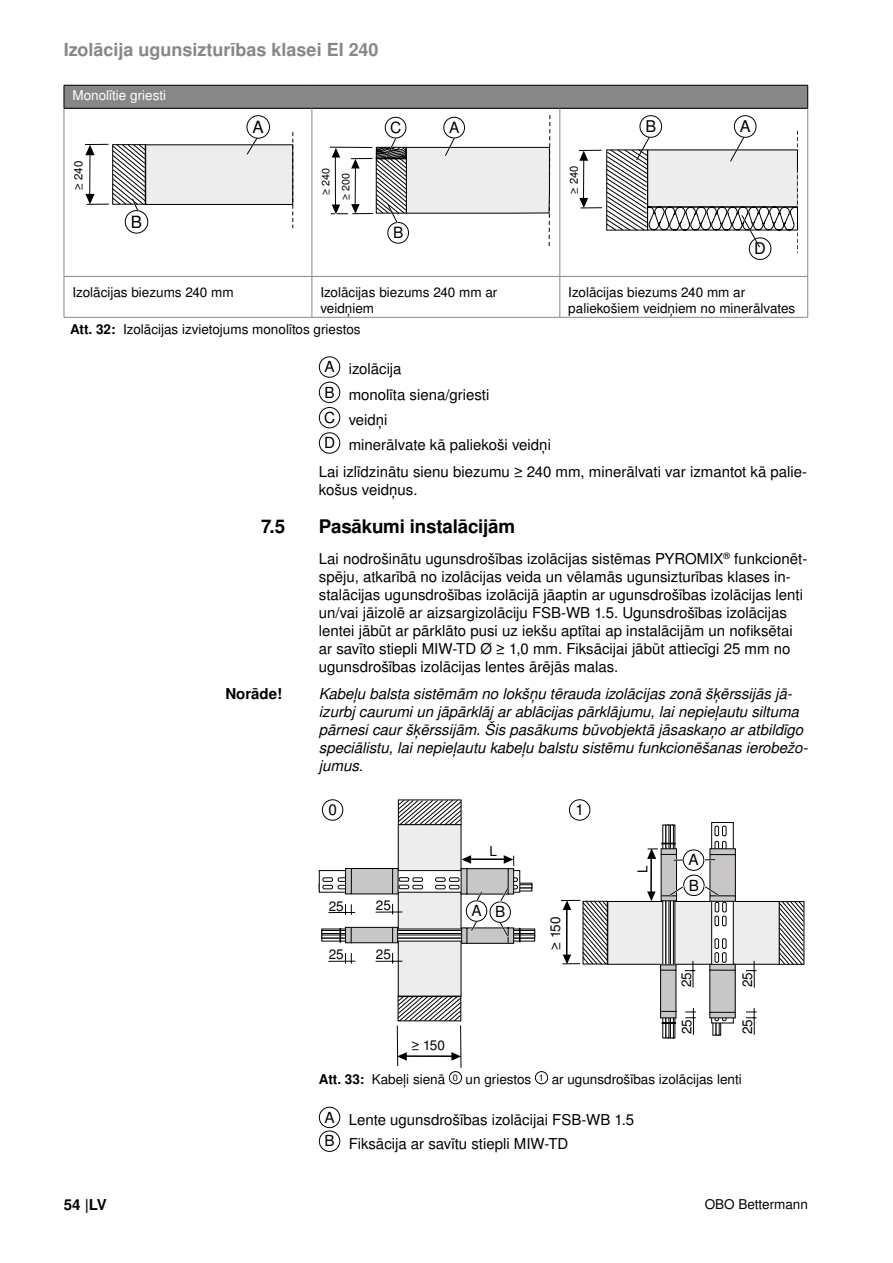
<style>
.page{position:relative;width:893px;height:1263px;background:#fff}
.page>*{position:absolute;margin:0;border:0;box-sizing:border-box;transform-origin:0 0}
.t1{font:700 18.75px "Nimbus San LOT";letter-spacing:-.01em;color:#000}
.t2{font:700 18px "Nimbus San LOT";color:#878787}
.t3{font:16.8px "Nimbus San LOT";color:#000}
.t4{font:16.2px "Nimbus San LOT";color:#000}
.t5{font:15.45px "Nimbus San LOT";color:#000}
.t6{font:15.3px/25.2px "Nimbus San LOT";color:#000}
.t7{font:15px/18px "Nimbus San LOT";color:#000}
.t8{font:italic 15px/18px "Nimbus San LOT";color:#000}
.t9{font:700 15px "Nimbus San LOT";color:#000}
.t10{font:13.5px/16.2px "Nimbus San LOT";color:#000}
.t11{font:13.5px "Nimbus San LOT";color:#fff}
.t12{font:11.55px "Nimbus San LOT";color:#000}
.t13{font:11.1px "Nimbus San LOT";color:#000}
.t14{font:10.65px "Nimbus San LOT";color:#000}
.s1{font-weight:700}
.s2{font-size:15.3px}
</style>
<div class="page">
<div style="left:64px;top:85px;width:744px;height:23px;background:#878787"></div>
<hr style="left:64px;top:85px;width:248px;height:1px;background:#000">
<svg style="left:64px;top:85px;width:1px;height:23px"></svg>
<hr style="left:312px;top:85px;width:248px;height:1px;background:#000">
<hr style="left:560px;top:85px;width:248px;height:1px;background:#000">
<svg style="left:807px;top:85px;width:1px;height:23px"></svg>
<hr style="left:64px;top:108px;width:248px;height:1px;background:#000">
<hr style="left:312px;top:108px;width:248px;height:1px;background:#000">
<hr style="left:560px;top:108px;width:248px;height:1px;background:#000">
<hr style="left:64px;top:108px;width:1px;height:168px;background:#878787">
<hr style="left:312px;top:108px;width:1px;height:168px;background:#878787">
<hr style="left:560px;top:108px;width:1px;height:168px;background:#878787">
<hr style="left:807px;top:108px;width:1px;height:168px;background:#878787">
<hr style="left:64px;top:276px;width:248px;height:1px;background:#878787">
<hr style="left:64px;top:277px;width:1px;height:40px;background:#878787">
<hr style="left:312px;top:276px;width:248px;height:1px;background:#878787">
<hr style="left:312px;top:277px;width:1px;height:40px;background:#878787">
<hr style="left:560px;top:276px;width:248px;height:1px;background:#878787">
<hr style="left:560px;top:277px;width:1px;height:40px;background:#878787">
<hr style="left:807px;top:277px;width:1px;height:40px;background:#878787">
<hr style="left:64px;top:317px;width:248px;height:1px;background:#878787">
<hr style="left:312px;top:317px;width:248px;height:1px;background:#878787">
<hr style="left:560px;top:317px;width:248px;height:1px;background:#878787">
<div style="left:145px;top:145px;width:148px;height:60px;background:#ededed;border:1px solid #000"></div>
<svg style="left:293px;top:132px;width:1px;height:96px"></svg>
<div style="left:125px;top:210px;width:23px;height:24px;border:1px solid #000;border-radius:50%"></div>
<svg style="left:246px;top:135px;width:13px;height:20px"></svg>
<div style="left:247px;top:116px;width:22px;height:22px;background:#fff;border-radius:50%"></div>
<div style="left:246px;top:115px;width:24px;height:24px;border:1px solid #000;border-radius:50%"></div>
<svg style="left:85px;top:144px;width:61px;height:69px"></svg>
<hr style="left:330px;top:147px;width:42px;height:1px;background:#020203">
<svg style="left:331px;top:115px;width:219px;height:132px"></svg>
<div style="left:749px;top:237px;width:22px;height:23px;border:1px solid #000;border-radius:50%"></div>
<div style="left:639px;top:115px;width:23px;height:23px;border:1px solid #000;border-radius:50%"></div>
<div style="left:734px;top:115px;width:22px;height:23px;border:1px solid #000;border-radius:50%"></div>
<svg style="left:579px;top:131px;width:219px;height:122px"></svg>
<div style="left:319px;top:356px;width:21px;height:22px;border:1px solid #000;border-radius:50%"></div>
<div style="left:319px;top:382px;width:21px;height:21px;border:1px solid #000;border-radius:50%"></div>
<div style="left:319px;top:407px;width:21px;height:21px;border:1px solid #000;border-radius:50%"></div>
<div style="left:319px;top:432px;width:21px;height:22px;border:1px solid #000;border-radius:50%"></div>
<div style="left:398px;top:824px;width:63px;height:173px;background:#ededed;border:1px solid #000"></div>
<svg style="left:397px;top:996px;width:65px;height:25px"></svg>
<div style="left:321px;top:938px;width:214px;height:3px;background:#fff;border:1px solid #020203"></div>
<svg style="left:520px;top:930px;width:15px;height:3px"></svg>
<hr style="left:321px;top:933px;width:214px;height:4px;background:#050506">
<svg style="left:520px;top:934px;width:15px;height:4px"></svg>
<div style="left:319px;top:883px;width:213px;height:4px;border:1px solid #020203"></div>
<div style="left:319px;top:884px;width:213px;height:4px;border:1px solid #020203"></div>
<svg style="left:398px;top:799px;width:64px;height:26px"></svg>
<hr style="left:402px;top:1055px;width:51px;height:2px;background:#000">
<svg style="left:398px;top:1052px;width:9px;height:9px"></svg>
<svg style="left:451px;top:1052px;width:9px;height:9px"></svg>
<hr style="left:460px;top:1025px;width:1px;height:43px;background:#020203">
<hr style="left:397px;top:1025px;width:1px;height:41px;background:#020203">
<div style="left:607px;top:901px;width:173px;height:64px;background:#ededed;border:1px solid #000"></div>
<svg style="left:561px;top:900px;width:47px;height:65px"></svg>
<svg style="left:662px;top:825px;width:4px;height:213px"></svg>
<svg style="left:674px;top:825px;width:1px;height:213px"></svg>
<svg style="left:671px;top:825px;width:3px;height:213px"></svg>
<svg style="left:669px;top:825px;width:2px;height:213px"></svg>
<svg style="left:712px;top:1024px;width:4px;height:11px"></svg>
<svg style="left:719px;top:1024px;width:2px;height:11px"></svg>
<svg style="left:778px;top:901px;width:26px;height:64px"></svg>
<svg style="left:376px;top:953px;width:26px;height:11px"></svg>
<svg style="left:328px;top:953px;width:27px;height:11px"></svg>
<svg style="left:746px;top:961px;width:11px;height:27px"></svg>
<svg style="left:746px;top:1008px;width:11px;height:27px"></svg>
<div style="left:322px;top:799px;width:21px;height:22px;border:1px solid #000;border-radius:50%"></div>
<div style="left:569px;top:799px;width:21px;height:22px;border:1px solid #000;border-radius:50%"></div>
<div style="left:683px;top:849px;width:21px;height:22px;border:1px solid #000;border-radius:50%"></div>
<div style="left:683px;top:875px;width:22px;height:21px;border:1px solid #000;border-radius:50%"></div>
<svg style="left:703px;top:822px;width:33px;height:202px"></svg>
<svg style="left:319px;top:855px;width:201px;height:89px"></svg>
<svg style="left:647px;top:843px;width:49px;height:192px"></svg>
<div style="left:449px;top:1071px;width:13px;height:13px;border:1px solid #000;border-radius:50%"></div>
<div style="left:535px;top:1071px;width:13px;height:13px;border:1px solid #000;border-radius:50%"></div>
<div style="left:319px;top:1107px;width:21px;height:21px;border:1px solid #000;border-radius:50%"></div>
<div style="left:319px;top:1130px;width:21px;height:22px;border:1px solid #000;border-radius:50%"></div>
<p class="t2" style="left:64px;top:39px;width:316px">Izolācija ugunsizturības klasei EI 240</p>
<p class="t11" style="left:72px;top:87px;width:95px">Monolītie griesti</p>
<p class="t12" style="left:71px;top:190px;width:30px;rotate:-90deg">≥ 240</p>
<p class="t3" style="left:131px;top:212px;width:13px">B</p>
<p class="t3" style="left:253px;top:117px;width:13px">A</p>
<p class="t14" style="left:319px;top:195px;width:28px;rotate:-90deg">≥ 240</p>
<p class="t14" style="left:339px;top:200px;width:28px;rotate:-90deg">≥ 200</p>
<p class="t5" style="left:390px;top:118px;width:13px">C</p>
<p class="t5" style="left:449px;top:118px;width:12px">A</p>
<p class="t5" style="left:393px;top:223px;width:12px">B</p>
<p class="t13" style="left:567px;top:194px;width:29px;rotate:-90deg">≥ 240</p>
<p class="t4" style="left:645px;top:117px;width:12px">B</p>
<p class="t4" style="left:740px;top:117px;width:12px">A</p>
<p class="t4" style="left:754px;top:239px;width:13px">D</p>
<p class="t10" style="left:72px;top:284px;width:163px">Izolācijas biezums 240 mm</p>
<p class="t10" style="left:320px;top:284px;width:178px">Izolācijas biezums 240 mm ar veidņiem</p>
<p class="t10" style="left:568px;top:284px;width:229px">Izolācijas biezums 240 mm ar paliekošiem veidņiem no minerālvates</p>
<p class="t10" style="left:70px;top:321px;width:292px"><span class="s1">Att. 32:</span> Izolācijas izvietojums monolītos griestos</p>
<p class="t7" style="left:324px;top:361px;width:79px"><span class="s2">A</span> izolācija</p>
<p class="t7" style="left:324px;top:386px;width:167px"><span class="s2">B</span> monolīta siena/griesti</p>
<p class="t7" style="left:324px;top:411px;width:65px"><span class="s2">C</span> veidņi</p>
<p class="t7" style="left:324px;top:436px;width:228px"><span class="s2">D</span> minerālvate kā paliekoši veidņi</p>
<p class="t7" style="left:319px;top:463px;width:490px">Lai izlīdzinātu sienu biezumu ≥ 240 mm, minerālvati var izmantot kā palie-</p>
<p class="t7" style="left:319px;top:481px;width:100px">košus veidņus.</p>
<p class="t1" style="left:261px;top:515px;width:26px">7.5</p>
<p class="t1" style="left:319px;top:515px;width:198px">Pasākumi instalācijām</p>
<p class="t7" style="left:319px;top:550px;width:490px">Lai nodrošinātu ugunsdrošības izolācijas sistēmas PYROMIX<sup>®</sup> funkcionēt&shy;spēju, atkarībā no izolācijas veida un vēlamās ugunsizturības klases in&shy;stalācijas ugunsdrošības izolācijā jāaptin ar ugunsdrošības izolācijas lenti un/vai jāizolē ar aizsargizolāciju FSB-WB 1.5. Ugunsdrošības izolācijas lentei jābūt ar pārklāto pusi uz iekšu aptītai ap instalācijām un nofiksētai ar savīto stiepli MIW-TD Ø ≥ 1,0 mm. Fiksācijai jābūt attiecīgi 25 mm no ugunsdrošības izolācijas lentes ārējās malas.</p>
<p class="t9" style="left:225px;top:684px;width:58px">Norāde!</p>
<p class="t8" style="left:319px;top:684px;width:490px">Kabeļu balsta sistēmām no lokšņu tērauda izolācijas zonā šķērssijās jā&shy;izurbj caurumi un jāpārklāj ar ablācijas pārklājumu, lai nepieļautu siltuma pārnesi caur šķērssijām. Šis pasākums būvobjektā jāsaskaņo ar atbildīgo speciālistu, lai nepieļautu kabeļu balstu sistēmu funkcionēšanas ierobežo&shy;jumus.</p>
<p class="t6" style="left:328px;top:798px;width:10px">0</p>
<p class="t6" style="left:575px;top:797px;width:10px">1</p>
<p class="t10" style="left:329px;top:898px;width:17px">25</p>
<p class="t10" style="left:376px;top:897px;width:17px">25</p>
<p class="t10" style="left:329px;top:947px;width:17px">25</p>
<p class="t10" style="left:376px;top:947px;width:17px">25</p>
<p class="t10" style="left:489px;top:843px;width:9px">L</p>
<p class="t6" style="left:471px;top:899px;width:35px">A B</p>
<p class="t10" style="left:412px;top:1037px;width:35px">≥ 150</p>
<p class="t10" style="left:548px;top:950px;width:35px;rotate:-90deg">≥ 150</p>
<p class="t10" style="left:635px;top:873px;width:9px;rotate:-90deg">L</p>
<p class="t6" style="left:688px;top:848px;width:12px">A<br>B</p>
<p class="t10" style="left:678px;top:987px;width:17px;rotate:-90deg">25</p>
<p class="t10" style="left:740px;top:987px;width:17px;rotate:-90deg">25</p>
<p class="t10" style="left:679px;top:1034px;width:17px;rotate:-90deg">25</p>
<p class="t10" style="left:740px;top:1034px;width:17px;rotate:-90deg">25</p>
<p class="t10" style="left:319px;top:1071px;width:424px"><span class="s1">Att. 33:</span> Kabeļi sienā <sup>0</sup> un griestos <sup>1</sup> ar ugunsdrošības izolācijas lenti</p>
<p class="t7" style="left:324px;top:1108px;width:311px;line-height:23.7px"><span class="s2">A</span> Lente ugunsdrošības izolācijai FSB-WB 1.5<br><span class="s2">B</span> Fiksācija ar savītu stiepli MIW-TD</p>
<p class="t9" style="left:64px;top:1196px;width:44px">54 |LV</p>
<p class="t10" style="left:705px;top:1197px;width:105px">OBO Bettermann</p>
</div>
